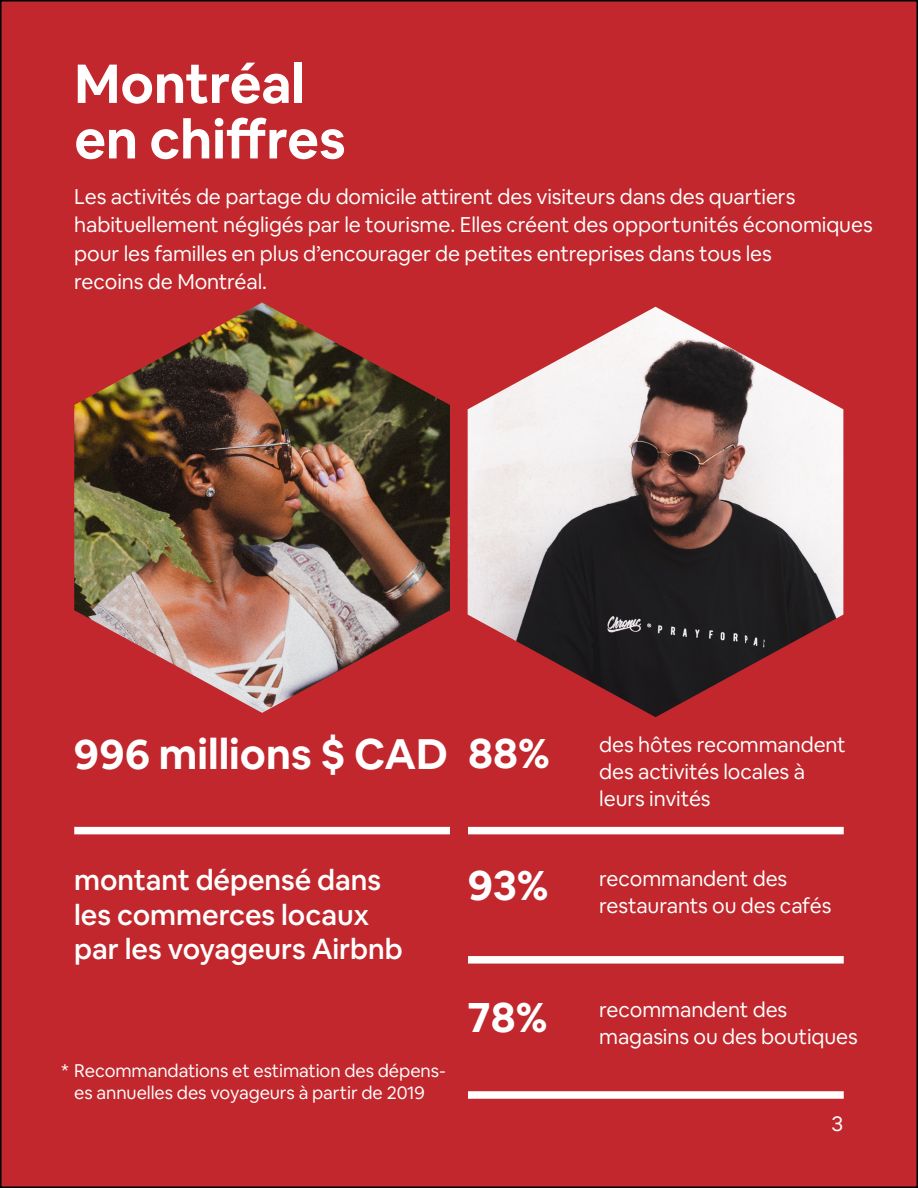
<style>
.page{position:relative;width:918px;height:1188px;background:#fff}
.page>*{position:absolute;margin:0;border:0;box-sizing:border-box;transform-origin:0 0}
.t1{font:700 54px/55.5px "Airbnb Cereal";color:#fff}
.t2{font:700 42px "Airbnb Cereal";color:#fff}
.t3{font:500 28.5px/34.5px "Airbnb Cereal";letter-spacing:-.005em;color:#fff}
.t4{font:21px/27px "Airbnb Cereal";letter-spacing:-.005em;color:#fff}
.t5{font:18px/22.5px "Airbnb Cereal";letter-spacing:-.005em;color:#fff;text-align:center}
</style>
<div class="page">
<div style="left:1px;top:1px;width:916px;height:1186px;background:#c1272c"></div>
<div style="left:74px;top:827px;width:376px;height:7px;background:#fff"></div>
<div style="left:468px;top:827px;width:376px;height:7px;background:#fff"></div>
<div style="left:468px;top:956px;width:376px;height:8px;background:#fff"></div>
<div style="left:468px;top:1091px;width:376px;height:8px;background:#fff"></div>
<img style="left:468px;top:307px;width:375px;height:410px">
<img style="left:74px;top:302px;width:376px;height:411px">
<h1 class="t1" style="left:74px;top:56px;width:273px">Montréal en chiffres</h1>
<p class="t4" style="left:74px;top:182px;width:800px;line-height:28.5px">Les activités de partage du domicile attirent des visiteurs dans des quartiers habituellement négligés par le tourisme. Elles créent des opportunités économiques pour les familles en plus d’encourager de petites entreprises dans tous les<br>recoins de Montréal.</p>
<h2 class="t2" style="left:74px;top:728px;width:477px">996 millions $ CAD 88%</h2>
<h3 class="t3" style="left:74px;top:863px;width:330px">montant dépensé dans les commerces locaux par les voyageurs Airbnb</h3>
<p class="t5" style="left:62px;top:1059px;width:386px">* Recommandations et estimation des dépens&shy;es annuelles des voyageurs à partir de 2019</p>
<h2 class="t2" style="left:468px;top:859px;width:82px">93%</h2>
<h2 class="t2" style="left:468px;top:991px;width:82px">78%</h2>
<p class="t4" style="left:599px;top:731px;width:248px">des hôtes recommandent des activités locales à leurs invités</p>
<p class="t4" style="left:599px;top:866px;width:234px">recommandent des restaurants ou des cafés</p>
<p class="t4" style="left:599px;top:996px;width:260px">recommandent des magasins ou des boutiques</p>
<p class="t4" style="left:832px;top:1110px;width:13px">3</p>
</div>
